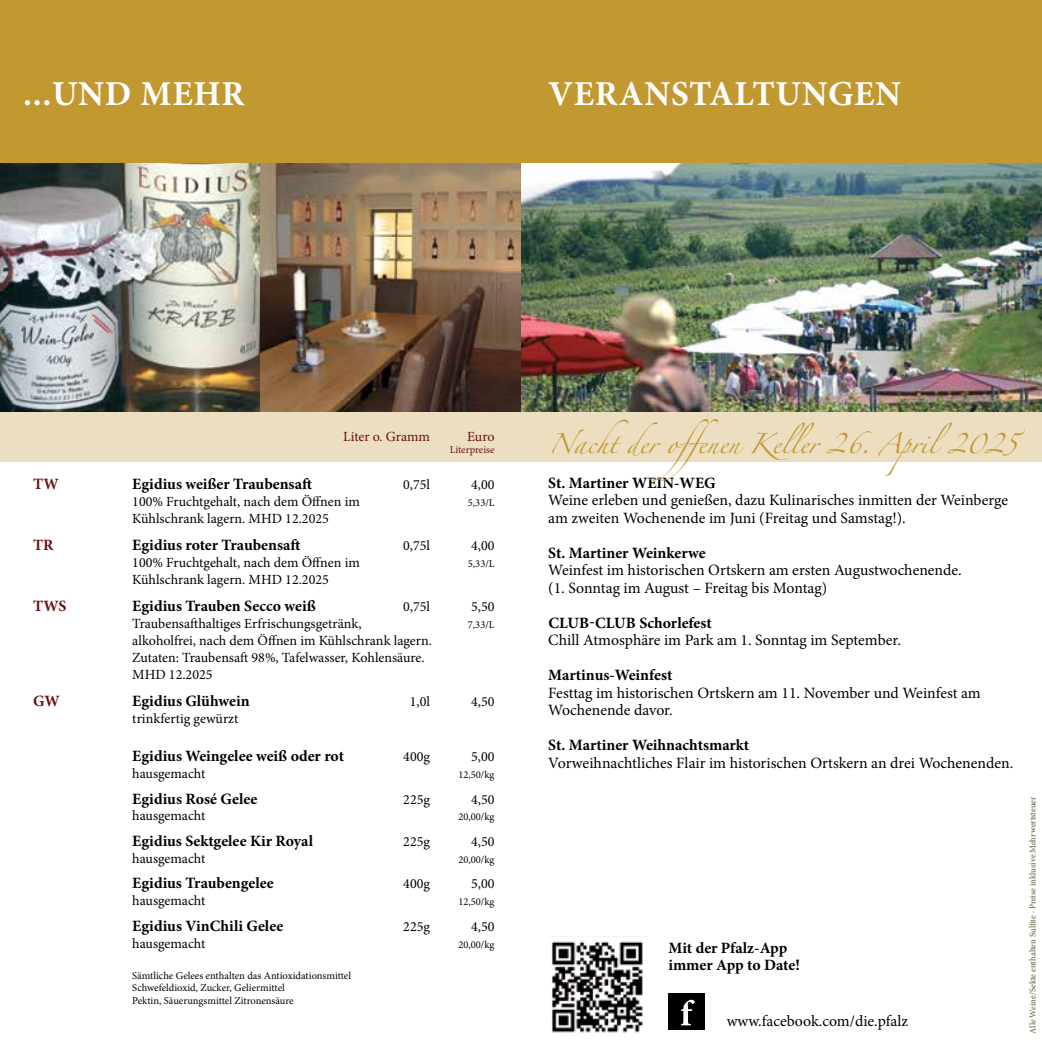
<style>
.page{position:relative;width:1042px;height:1042px;background:#fff}
.page>*{position:absolute;margin:0;border:0;box-sizing:border-box;transform-origin:0 0}
.t1{font:45.5px "Zapfino Extra LT One";color:#c29831}
.t2{font:700 35px "Minion Pro";letter-spacing:.02em;color:#fff}
.t3{font:15.75px/17.5px "Minion Pro";color:#000}
.t4{font:700 15.75px/17.5px "Minion Pro";color:#000}
.t5{font:700 15.75px "Minion Pro";color:#69110e}
.t6{font:14px/16.8px "Minion Pro";color:#000}
.t7{font:14px "Minion Pro";letter-spacing:-.005em;color:#69110e}
.t8{font:10.5px/12.2px "Minion Pro";color:#000}
.t9{font:10.5px "Minion Pro";color:#69110e}
.t10{font:8.75px "Minion Pro";color:#4b5f35}
</style>
<div class="page">
<div style="left:0;top:0;width:1042px;height:131px;background:#c29831"></div>
<div style="left:0;top:164px;width:1042px;height:297px;background:#ecdec1"></div>
<div style="left:0;top:114px;width:1042px;height:50px;background:#c29831"></div>
<img style="left:0;top:164px;width:260px;height:248px">
<img style="left:260px;top:164px;width:782px;height:248px">
<img style="left:549px;top:936px;width:98px;height:97px">
<div style="left:668px;top:993px;width:37px;height:37px;background:#000"></div>
<svg style="left:681px;top:999px;width:14px;height:26px"></svg>
<h2 class="t2" style="left:23px;top:69px;width:223px">...UND MEHR</h2>
<h2 class="t2" style="left:548px;top:69px;width:354px">VERANSTALTUNGEN</h2>
<p class="t7" style="left:343px;top:427px;width:88px">Liter o. Gramm</p>
<p class="t7" style="left:467px;top:427px;width:29px">Euro</p>
<p class="t9" style="left:450px;top:443px;width:46px">Literpreise</p>
<p class="t5" style="left:33px;top:473px;width:27px">TW</p>
<p class="t4" style="left:132px;top:475px;width:181px">Egidius weißer Traubensaft</p>
<p class="t6" style="left:403px;top:476px;width:28px">0,75l</p>
<p class="t6" style="left:471px;top:476px;width:25px">4,00</p>
<p class="t6" style="left:132px;top:493px;width:229px">100% Fruchtgehalt, nach dem Öffnen im</p>
<p class="t8" style="left:468px;top:496px;width:28px">5,33/L</p>
<p class="t6" style="left:132px;top:510px;width:198px">Kühlschrank lagern. MHD 12.2025</p>
<p class="t5" style="left:33px;top:534px;width:22px">TR</p>
<p class="t4" style="left:132px;top:536px;width:170px">Egidius roter Traubensaft</p>
<p class="t6" style="left:403px;top:537px;width:28px">0,75l</p>
<p class="t6" style="left:471px;top:537px;width:25px">4,00</p>
<p class="t6" style="left:132px;top:554px;width:229px">100% Fruchtgehalt, nach dem Öffnen im</p>
<p class="t8" style="left:468px;top:557px;width:28px">5,33/L</p>
<p class="t6" style="left:132px;top:571px;width:198px">Kühlschrank lagern. MHD 12.2025</p>
<p class="t5" style="left:33px;top:595px;width:35px">TWS</p>
<p class="t4" style="left:132px;top:597px;width:185px">Egidius Trauben Secco weiß</p>
<p class="t6" style="left:403px;top:598px;width:28px">0,75l</p>
<p class="t6" style="left:471px;top:598px;width:25px">5,50</p>
<p class="t6" style="left:132px;top:615px;width:231px">Traubensafthaltiges Erfrischungsgetränk,</p>
<p class="t8" style="left:468px;top:619px;width:28px">7,33/L</p>
<p class="t6" style="left:132px;top:632px;width:301px">alkoholfrei, nach dem Öffnen im Kühlschrank lagern.<br>Zutaten: Traubensaft 98%, Tafelwasser, Kohlensäure.<br>MHD 12.2025</p>
<p class="t5" style="left:33px;top:690px;width:28px">GW</p>
<p class="t4" style="left:132px;top:692px;width:119px">Egidius Glühwein</p>
<p class="t6" style="left:410px;top:693px;width:22px">1,0l</p>
<p class="t6" style="left:471px;top:693px;width:25px">4,50</p>
<p class="t6" style="left:132px;top:710px;width:108px">trinkfertig gewürzt</p>
<p class="t4" style="left:132px;top:747px;width:213px">Egidius Weingelee weiß oder rot</p>
<p class="t6" style="left:403px;top:748px;width:28px">400g</p>
<p class="t6" style="left:471px;top:748px;width:25px">5,00</p>
<p class="t6" style="left:132px;top:765px;width:75px">hausgemacht</p>
<p class="t8" style="left:458px;top:768px;width:38px">12,50/kg</p>
<p class="t4" style="left:132px;top:789px;width:127px">Egidius Rosé Gelee</p>
<p class="t6" style="left:403px;top:791px;width:28px">225g</p>
<p class="t6" style="left:471px;top:791px;width:25px">4,50</p>
<p class="t6" style="left:132px;top:807px;width:75px">hausgemacht</p>
<p class="t8" style="left:458px;top:811px;width:38px">20,00/kg</p>
<p class="t4" style="left:132px;top:832px;width:182px">Egidius Sektgelee Kir Royal</p>
<p class="t6" style="left:403px;top:833px;width:28px">225g</p>
<p class="t6" style="left:471px;top:833px;width:25px">4,50</p>
<p class="t6" style="left:132px;top:850px;width:75px">hausgemacht</p>
<p class="t8" style="left:458px;top:853px;width:38px">20,00/kg</p>
<p class="t4" style="left:132px;top:874px;width:143px">Egidius Traubengelee</p>
<p class="t6" style="left:403px;top:875px;width:28px">400g</p>
<p class="t6" style="left:471px;top:875px;width:25px">5,00</p>
<p class="t6" style="left:132px;top:892px;width:75px">hausgemacht</p>
<p class="t8" style="left:458px;top:896px;width:38px">12,50/kg</p>
<p class="t4" style="left:132px;top:917px;width:153px">Egidius VinChili Gelee</p>
<p class="t6" style="left:403px;top:918px;width:28px">225g</p>
<p class="t6" style="left:471px;top:918px;width:25px">4,50</p>
<p class="t6" style="left:132px;top:934px;width:75px">hausgemacht</p>
<p class="t8" style="left:458px;top:938px;width:38px">20,00/kg</p>
<p class="t8" style="left:132px;top:969px;width:220px">Sämtliche Gelees enthalten das Antioxidationsmittel<br>Schwefeldioxid, Zucker, Geliermittel<br>Pektin, Säuerungsmittel Zitronensäure</p>
<h1 class="t1" style="left:549px;top:411px;width:470px">Nacht der offenen Keller 26. April 2025</h1>
<p class="t4" style="left:548px;top:474px;width:169px">St. Martiner WEIN-WEG</p>
<p class="t3" style="left:548px;top:492px;width:461px">Weine erleben und genießen, dazu Kulinarisches inmitten der Weinberge am zweiten Wochenende im Juni (Freitag und Samstag!).</p>
<p class="t4" style="left:548px;top:544px;width:159px">St. Martiner Weinkerwe</p>
<p class="t3" style="left:548px;top:562px;width:415px">Weinfest im historischen Ortskern am ersten Augustwochenende. (1. Sonntag im August – Freitag bis Montag)</p>
<p class="t4" style="left:548px;top:614px;width:165px">CLUB-CLUB Schorlefest</p>
<p class="t3" style="left:548px;top:631px;width:354px">Chill Atmosphäre im Park am 1. Sonntag im September.</p>
<p class="t4" style="left:548px;top:666px;width:126px">Martinus-Weinfest</p>
<p class="t3" style="left:548px;top:684px;width:434px">Festtag im historischen Ortskern am 11. November und Weinfest am<br>Wochenende davor.</p>
<p class="t4" style="left:548px;top:736px;width:202px">St. Martiner Weihnachtsmarkt</p>
<p class="t3" style="left:548px;top:754px;width:466px">Vorweihnachtliches Flair im historischen Ortskern an drei Wochenenden.</p>
<p class="t4" style="left:668px;top:939px;width:133px">Mit der Pfalz-App immer App to Date!</p>
<p class="t3" style="left:726px;top:1012px;width:183px">www.facebook.com/die.pfalz</p>
<p class="t10" style="left:1027px;top:1034px;width:239px;rotate:-90deg">Alle Weine/Sekte enthalten Sulfite · Preise inklusive Mehrwertsteuer</p>
</div>
